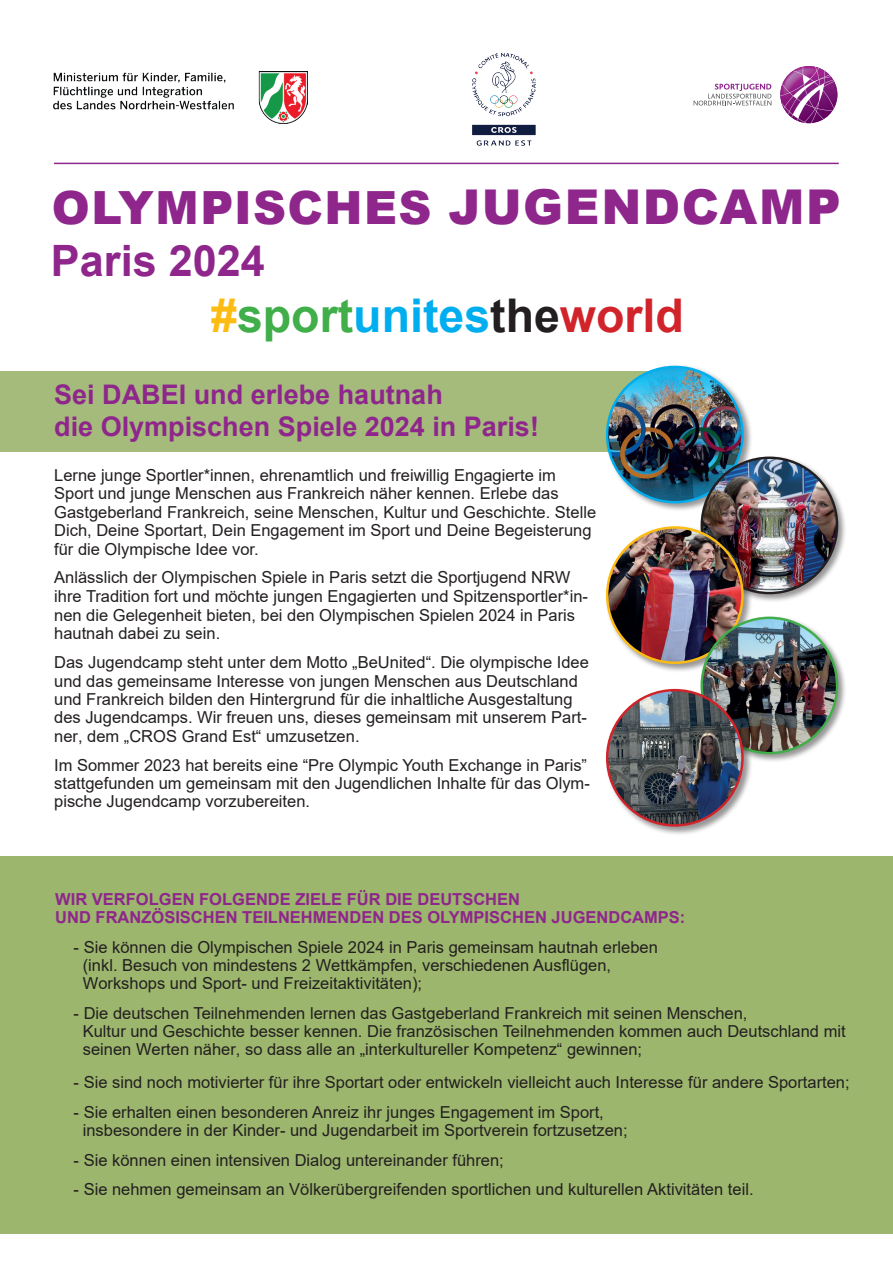
<style>
.page{position:relative;width:893px;height:1263px;background:#fff}
.page>*{position:absolute;margin:0;border:0;box-sizing:border-box;transform-origin:0 0}
.t1{font:700 46.5px "Arial";color:#00aeef}
.t2{font:900 45.75px "Arial";letter-spacing:.03em;color:#8e268c}
.t3{font:700 43.2px "Arial";color:#8e268c}
.t4{font:700 27px/32.4px "Arial";color:#8e268c}
.t5{font:16.5px/18.5px "Arial";color:#231f20}
.t6{font:700 16.5px/18px "Arial";color:#8e268c}
.s1{font-size:48px}
.s2{color:#fdbc12}
.s3{color:#40ae49}
.s4{color:#231f20}
.s5{color:#d1232a}
.s6{font-style:inherit}
</style>
<div class="page">
<div style="left:0;top:856px;width:893px;height:377px;background:#9cb66d"></div>
<div style="left:0;top:371px;width:702px;height:81px;background:#a5bb7b"></div>
<div style="left:605px;top:365px;width:147px;height:147px;background:#231f20;opacity:.47"></div>
<img style="left:607px;top:367px;width:135px;height:135px;border-radius:68px">
<div style="left:699px;top:455px;width:148px;height:148px;background:#231f20;opacity:.47"></div>
<img style="left:702px;top:458px;width:135px;height:135px;border-radius:68px">
<div style="left:605px;top:525px;width:147px;height:148px;background:#231f20;opacity:.47"></div>
<img style="left:607px;top:527px;width:135px;height:136px;border-radius:68px">
<div style="left:699px;top:616px;width:148px;height:147px;background:#231f20;opacity:.47"></div>
<img style="left:702px;top:618px;width:135px;height:135px;border-radius:68px">
<div style="left:605px;top:688px;width:147px;height:147px;background:#231f20;opacity:.47"></div>
<img style="left:607px;top:690px;width:135px;height:135px;border-radius:68px">
<svg style="left:694px;top:84px;width:77px;height:22px"></svg>
<svg style="left:780px;top:66px;width:57px;height:57px"></svg>
<img style="left:472px;top:53px;width:64px;height:93px">
<img style="left:53px;top:71px;width:255px;height:52px">
<hr style="left:54px;top:163px;width:785px;height:1px;background:#8e268c">
<h2 class="t2" style="left:52px;top:174px;width:791px">OLYMPISCHES <span class="s1">JUGENDCAMP</span></h2>
<h3 class="t3" style="left:51px;top:230px;width:215px">Paris 2024</h3>
<h1 class="t1" style="left:211px;top:282px;width:474px"><span class="s2">#</span><span class="s3">sport</span>unites<span class="s4">the</span><span class="s5">world</span></h1>
<h3 class="t4" style="left:54px;top:379px;width:486px">Sei DABEI und erlebe hautnah<br>die Olympischen Spiele 2024 in Paris!</h3>
<p class="t5" style="left:54px;top:466px;width:543px">Lerne junge Sportler*innen, ehrenamtlich und freiwillig Engagierte im Sport und junge Menschen aus Frankreich näher kennen. Erlebe das Gastgeberland Frankreich, seine Menschen, Kultur und Geschichte. Stelle Dich, Deine Sportart, Dein Engagement im Sport und Deine Begeisterung für die Olympische Idee vor.</p>
<p class="t5" style="left:54px;top:568px;width:535px">Anlässlich der Olympischen Spiele in Paris setzt die Sportjugend NRW ihre Tradition fort und möchte jungen Engagierten und Spitzensportler*in&shy;nen die Gelegenheit bieten, bei den Olympischen Spielen 2024 in Paris hautnah dabei zu sein.</p>
<p class="t5" style="left:54px;top:653px;width:536px">Das Jugendcamp steht unter dem Motto „BeUnited“. Die olympische Idee und das gemeinsame Interesse von jungen Menschen aus Deutschland und Frankreich bilden den Hintergrund für die inhaltliche Ausgestaltung des Jugendcamps. Wir freuen uns, dieses gemeinsam mit unserem Part&shy;ner, dem „CROS Grand Est“ umzusetzen.</p>
<p class="t5" style="left:54px;top:756px;width:537px;line-height:18px">Im Sommer 2023 hat bereits eine “Pre Olympic Youth Exchange in Paris” stattgefunden um gemeinsam mit den Jugendlichen Inhalte für das Olym&shy;pische Jugendcamp vorzubereiten.</p>
<p class="t6" style="left:55px;top:891px;width:632px">WIR VERFOLGEN FOLGENDE ZIELE FÜR DIE DEUTSCHEN<br>UND FRANZÖSISCHEN TEILNEHMENDEN DES OLYMPISCHEN JUGENDCAMPS:</p>
<p class="t5" style="left:83px;top:938px;width:577px;line-height:18px;text-indent:-9px">- Sie können die Olympischen Spiele 2024 in Paris gemeinsam hautnah erleben (inkl. Besuch von mindestens 2 Wettkämpfen, verschiedenen Ausflügen,<br>Workshops und Sport- und Freizeitaktivitäten);</p>
<p class="t5" style="left:83px;top:1004px;width:764px;line-height:18px;text-indent:-9px">- Die deutschen Teilnehmenden lernen das Gastgeberland Frankreich mit seinen Menschen,<br>Kultur und Geschichte besser kennen. Die französischen Teilnehmenden kommen auch Deutschland mit seinen Werten näher, so dass alle an „interkultureller Kompetenz“ gewinnen;</p>
<p class="t5" style="left:74px;top:1073px;width:778px">- Sie sind noch motivierter für ihre Sportart oder entwickeln vielleicht auch Interesse für andere Sportarten;</p>
<p class="t5" style="left:83px;top:1103px;width:546px;line-height:18px;text-indent:-9px">- Sie erhalten einen besonderen Anreiz ihr junges Engagement im Sport, insbesondere <span class="s6">in der</span> Kinder- und Jugendarbeit im Sportverein fortzusetzen;</p>
<p class="t5" style="left:74px;top:1151px;width:432px">- Sie können einen intensiven Dialog untereinander führen;</p>
<p class="t5" style="left:74px;top:1179px;width:681px">- Sie nehmen gemeinsam an <span class="s6">Völkerübergreifenden</span> sportlichen und kulturellen Aktivitäten teil.</p>
</div>
